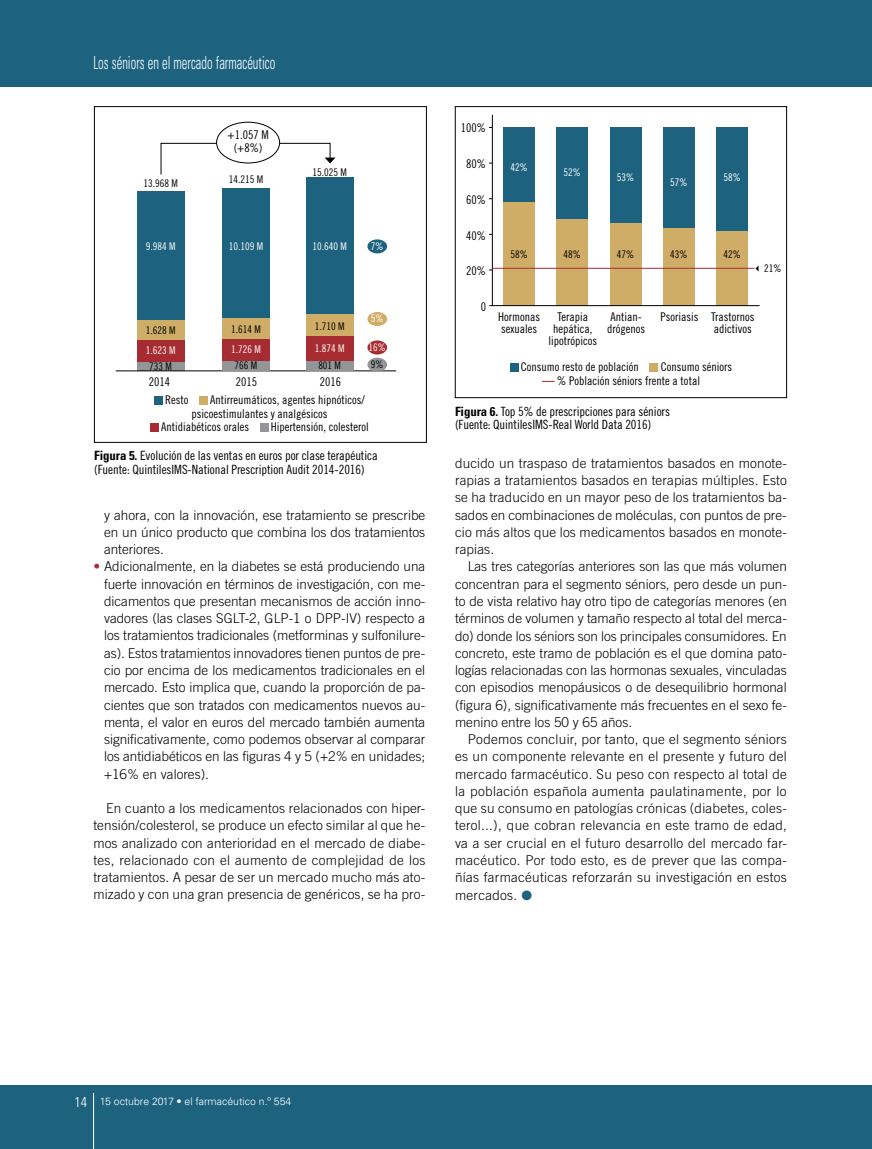
<style>
.page{position:relative;width:872px;height:1149px;background:#fff}
.page>*{position:absolute;margin:0;border:0;box-sizing:border-box;transform-origin:0 0}
.t1{font:300 condensed 18px "Univers LT Std";color:#fff;scale:.7 1}
.t2{font:300 condensed 14.25px "Univers LT Std";color:#fff}
.t3{font:300 13.5px/17.2px "Trade Gothic LT Std";letter-spacing:.005em;color:#000;text-align:justify}
.t4{font:12.75px/13.5px "Trade Gothic LT Std Cn 18";letter-spacing:-.005em;color:#000}
.t5{font:12px/12px "Trade Gothic LT Std Cn 18";color:#000}
.t6{font:10.5px "Trade Gothic LT Std Cn 18";color:#000}
.t7{font:10.5px "Trade Gothic LT Std Cn 18";color:#fff}
.t8{font:300 10.5px "Univers LT Std";color:#fff}
.s1{font-family:"Univers LT Std";font-weight:700;font-stretch:condensed}
.s2{color:#a72c31}
.s3{color:#1d6380}
</style>
<div class="page">
<div style="left:0;top:0;width:872px;height:87px;background:#1d6380"></div>
<div style="left:0;top:1084px;width:872px;height:64px;background:#1d6380"></div>
<hr style="left:93px;top:1092px;width:1px;height:56px;background:#fff">
<div style="left:503px;top:127px;width:32px;height:179px;background:#1d6380"></div>
<div style="left:503px;top:202px;width:32px;height:104px;background:#d0ad66"></div>
<div style="left:556px;top:127px;width:32px;height:179px;background:#1d6380"></div>
<div style="left:556px;top:219px;width:32px;height:87px;background:#d0ad66"></div>
<div style="left:609px;top:127px;width:32px;height:179px;background:#1d6380"></div>
<div style="left:609px;top:223px;width:32px;height:83px;background:#d0ad66"></div>
<div style="left:663px;top:127px;width:32px;height:179px;background:#1d6380"></div>
<div style="left:663px;top:228px;width:32px;height:78px;background:#d0ad66"></div>
<div style="left:716px;top:127px;width:32px;height:179px;background:#1d6380"></div>
<div style="left:716px;top:232px;width:32px;height:74px;background:#d0ad66"></div>
<hr style="left:489px;top:305px;width:270px;height:1px;background:#000">
<hr style="left:492px;top:115px;width:1px;height:190px;background:#000">
<hr style="left:492px;top:268px;width:262px;height:1px;background:#a72c31">
<div style="left:510px;top:362px;width:8px;height:9px;background:#1d6380"></div>
<div style="left:649px;top:362px;width:9px;height:9px;background:#d0ad66"></div>
<svg style="left:542px;top:381px;width:12px;height:1px"></svg>
<div style="left:455px;top:106px;width:332px;height:292px;border:1px solid #000"></div>
<div style="left:137px;top:191px;width:48px;height:179px;background:#1d6380"></div>
<div style="left:306px;top:177px;width:47px;height:193px;background:#1d6380"></div>
<div style="left:222px;top:188px;width:48px;height:182px;background:#1d6380"></div>
<div style="left:137px;top:320px;width:48px;height:50px;background:#d0ad66"></div>
<div style="left:306px;top:314px;width:47px;height:56px;background:#d0ad66"></div>
<div style="left:222px;top:318px;width:48px;height:52px;background:#d0ad66"></div>
<div style="left:137px;top:340px;width:48px;height:30px;background:#a72c31"></div>
<div style="left:306px;top:336px;width:47px;height:34px;background:#a72c31"></div>
<div style="left:222px;top:339px;width:48px;height:31px;background:#a72c31"></div>
<div style="left:94px;top:106px;width:332px;height:336px;border:1px solid #000"></div>
<div style="left:137px;top:361px;width:48px;height:9px;background:#939598"></div>
<hr style="left:116px;top:370px;width:280px;height:1px;background:#000">
<div style="left:306px;top:360px;width:47px;height:10px;background:#939598"></div>
<div style="left:222px;top:360px;width:48px;height:10px;background:#939598"></div>
<svg style="left:160px;top:142px;width:175px;height:33px"></svg>
<div style="left:217px;top:122px;width:63px;height:41px;background:#fff;border-radius:50%"></div>
<div style="left:216px;top:122px;width:64px;height:41px;border:1px solid #000;border-radius:50%"></div>
<div style="left:367px;top:357px;width:20px;height:14px;background:#939598;border-radius:50%"></div>
<div style="left:367px;top:340px;width:20px;height:14px;background:#a72c31;border-radius:50%"></div>
<div style="left:367px;top:239px;width:20px;height:14px;background:#1d6380;border-radius:50%"></div>
<div style="left:367px;top:312px;width:20px;height:14px;background:#d0ad66;border-radius:50%"></div>
<div style="left:154px;top:396px;width:8px;height:8px;background:#1d6380"></div>
<div style="left:199px;top:396px;width:9px;height:8px;background:#d0ad66"></div>
<div style="left:150px;top:423px;width:8px;height:8px;background:#a72c31"></div>
<div style="left:260px;top:423px;width:8px;height:8px;background:#939598"></div>
<h1 class="t1" style="left:93px;top:52px;width:261px">Los séniors en el mercado farmacéutico</h1>
<p class="t5" style="left:227px;top:127px;width:43px;line-height:13.5px;text-align:center">+1.057 M (+8%)</p>
<p class="t6" style="left:143px;top:177px;width:36px">13.968 M</p>
<p class="t6" style="left:229px;top:173px;width:36px">14.215 M</p>
<p class="t6" style="left:312px;top:166px;width:36px">15.025 M</p>
<p class="t7" style="left:146px;top:240px;width:31px">9.984 M</p>
<p class="t7" style="left:229px;top:240px;width:36px">10.109 M</p>
<p class="t7" style="left:312px;top:240px;width:36px">10.640 M</p>
<p class="t7" style="left:371px;top:239px;width:14px">7%</p>
<p class="t6" style="left:146px;top:324px;width:31px">1.628 M</p>
<p class="t6" style="left:231px;top:322px;width:31px">1.614 M</p>
<p class="t6" style="left:315px;top:319px;width:31px">1.710 M</p>
<p class="t7" style="left:371px;top:312px;width:14px">5%</p>
<p class="t7" style="left:146px;top:344px;width:31px">1.623 M</p>
<p class="t7" style="left:231px;top:343px;width:31px">1.726 M</p>
<p class="t7" style="left:315px;top:342px;width:31px">1.874 M</p>
<p class="t7" style="left:368px;top:340px;width:19px">16%</p>
<p class="t5" style="left:461px;top:122px;width:27px">100%</p>
<p class="t5" style="left:466px;top:157px;width:21px">80%</p>
<p class="t5" style="left:466px;top:193px;width:21px">60%</p>
<p class="t5" style="left:466px;top:229px;width:21px">40%</p>
<p class="t5" style="left:466px;top:265px;width:21px">20%</p>
<p class="t5" style="left:481px;top:301px;width:7px">0</p>
<p class="t7" style="left:510px;top:161px;width:19px">42%</p>
<p class="t6" style="left:510px;top:248px;width:19px">58%</p>
<p class="t7" style="left:563px;top:166px;width:19px">52%</p>
<p class="t6" style="left:563px;top:248px;width:19px">48%</p>
<p class="t7" style="left:617px;top:171px;width:19px">53%</p>
<p class="t6" style="left:617px;top:248px;width:19px">47%</p>
<p class="t7" style="left:670px;top:176px;width:19px">57%</p>
<p class="t6" style="left:670px;top:248px;width:19px">43%</p>
<p class="t7" style="left:723px;top:171px;width:19px">58%</p>
<p class="t6" style="left:723px;top:248px;width:19px">42%</p>
<p class="t5" style="left:498px;top:310px;width:43px">Hormonas sexuales</p>
<p class="t5" style="left:548px;top:310px;width:50px;text-align:center">Terapia hepática, lipotrópicos</p>
<p class="t5" style="left:607px;top:310px;width:39px">Antian&shy;drógenos</p>
<p class="t5" style="left:660px;top:310px;width:96px;text-align:right">Psoriasis Trastornos adictivos</p>
<p class="t6" style="left:149px;top:360px;width:24px">733 M</p>
<p class="t6" style="left:234px;top:359px;width:24px">766 M</p>
<p class="t6" style="left:318px;top:359px;width:24px">801 M</p>
<p class="t6" style="left:371px;top:358px;width:14px">9%</p>
<p class="t5" style="left:521px;top:361px;width:119px">Consumo resto de población</p>
<p class="t5" style="left:661px;top:361px;width:73px">Consumo séniors</p>
<p class="t5" style="left:149px;top:375px;width:23px">2014</p>
<p class="t5" style="left:236px;top:375px;width:23px">2015</p>
<p class="t5" style="left:320px;top:375px;width:23px">2016</p>
<p class="t5" style="left:557px;top:374px;width:144px">% Población séniors frente a total</p>
<p class="t5" style="left:165px;top:394px;width:25px">Resto</p>
<p class="t5" style="left:210px;top:394px;width:156px">Antirreumáticos, agentes hipnóticos/</p>
<p class="t5" style="left:191px;top:407px;width:137px">psicoestimulantes y analgésicos</p>
<p class="t5" style="left:161px;top:421px;width:89px">Antidiabéticos orales</p>
<p class="t5" style="left:271px;top:421px;width:99px">Hipertensión, colesterol</p>
<p class="t4" style="left:455px;top:404px;width:216px"><span class="s1">Figura 6.</span> Top 5% de prescripciones para séniors (Fuente: QuintilesIMS-Real World Data 2016)</p>
<p class="t6" style="left:764px;top:262px;width:19px">21%</p>
<p class="t4" style="left:94px;top:448px;width:285px"><span class="s1">Figura 5.</span> Evolución de las ventas en euros por clase terapéutica (Fuente: QuintilesIMS-National Prescription Audit 2014-2016)</p>
<p class="t3" style="left:104px;top:506px;width:323px">y ahora, con la innovación, ese tratamiento se prescribe en un único producto que combina los dos tratamientos anteriores.</p>
<p class="t3" style="left:104px;top:557px;width:323px;text-indent:-11px"><span class="s2">•</span> Adicionalmente, en la diabetes se está produciendo una fuerte innovación en términos de investigación, con me&shy;dicamentos que presentan mecanismos de acción inno&shy;vadores (las clases SGLT-2, GLP-1 o DPP-IV) respecto a los tratamientos tradicionales (metforminas y sulfonilure&shy;as). Estos tratamientos innovadores tienen puntos de pre&shy;cio por encima de los medicamentos tradicionales en el mercado. Esto implica que, cuando la proporción de pa&shy;cientes que son tratados con medicamentos nuevos au&shy;menta, el valor en euros del mercado también aumenta significativamente, como podemos observar al comparar los antidiabéticos en las figuras 4 y 5 (+2% en unidades; +16% en valores).</p>
<p class="t3" style="left:93px;top:799px;width:333px;text-indent:13px">En cuanto a los medicamentos relacionados con hiper&shy;tensión/colesterol, se produce un efecto similar al que he&shy;mos analizado con anterioridad en el mercado de diabe&shy;tes, relacionado con el aumento de complejidad de los tratamientos. A pesar de ser un mercado mucho más ato&shy;mizado y con una gran presencia de genéricos, se ha pro-</p>
<p class="t3" style="left:455px;top:454px;width:333px">ducido un traspaso de tratamientos basados en monote&shy;rapias a tratamientos basados en terapias múltiples. Esto se ha traducido en un mayor peso de los tratamientos ba&shy;sados en combinaciones de moléculas, con puntos de pre&shy;cio más altos que los medicamentos basados en monote&shy;rapias.</p>
<p class="t3" style="left:455px;top:557px;width:333px;text-indent:13px">Las tres categorías anteriores son las que más volumen concentran para el segmento séniors, pero desde un pun&shy;to de vista relativo hay otro tipo de categorías menores (en términos de volumen y tamaño respecto al total del merca&shy;do) donde los séniors son los principales consumidores. En concreto, este tramo de población es el que domina pato&shy;logías relacionadas con las hormonas sexuales, vinculadas con episodios menopáusicos o de desequilibrio hormonal (figura 6), significativamente más frecuentes en el sexo fe&shy;menino entre los 50 y 65 años.</p>
<p class="t3" style="left:455px;top:730px;width:333px;text-indent:13px">Podemos concluir, por tanto, que el segmento séniors es un componente relevante en el presente y futuro del mercado farmacéutico. Su peso con respecto al total de la población española aumenta paulatinamente, por lo que su consumo en patologías crónicas (diabetes, coles&shy;terol...), que cobran relevancia en este tramo de edad, va a ser crucial en el futuro desarrollo del mercado far&shy;macéutico. Por todo esto, es de prever que las compa&shy;ñías farmacéuticas reforzarán su investigación en estos mercados. <span class="s3">●</span></p>
<p class="t2" style="left:75px;top:1092px;width:14px">14</p>
<p class="t8" style="left:100px;top:1094px;width:193px">15 octubre 2017 • el farmacéutico n.º 554</p>
</div>
